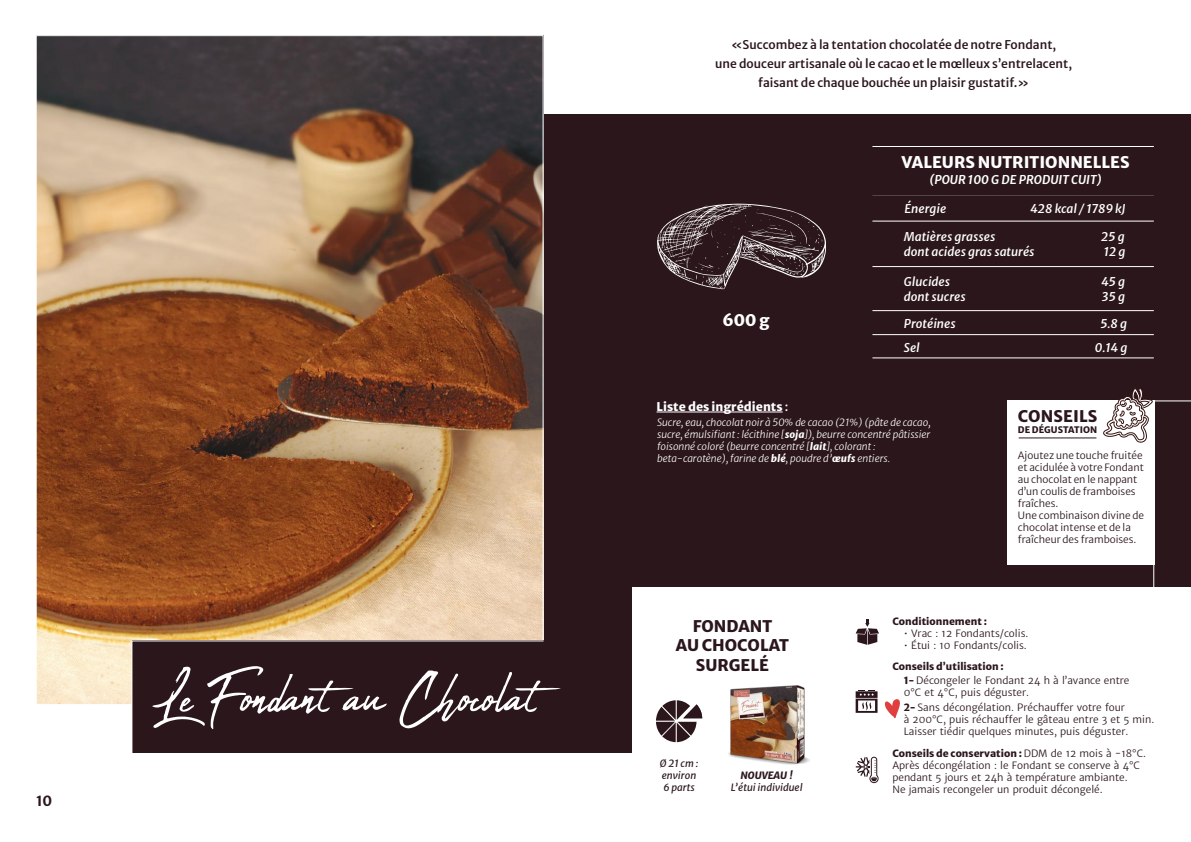
<style>
.page{position:relative;width:1191px;height:842px;background:#fff}
.page>*{position:absolute;margin:0;border:0;box-sizing:border-box;transform-origin:0 0}
.t1{font:72px "Abuget";color:#fff}
.t2{font:800 16px/19.2px "Merriweather Sans";color:#2b161b;text-align:center}
.t3{font:800 16px "Merriweather Sans";color:#fff}
.t4{font:700 14px "Merriweather Sans";color:#2b161b}
.t5{font:500 12px/19px "Merriweather Sans";color:#2b161b;text-align:center}
.t6{font:italic 500 12px "Merriweather Sans";color:#fff}
.t7{font:italic 600 12px "Merriweather Sans";color:#fff}
.t8{font:800 12px "Merriweather Sans";color:#fff}
.t9{font:10px/12px "Merriweather Sans";color:#2b161b}
.t10{font:italic 300 10px/12px "Merriweather Sans";color:#fff}
.t11{font:300 10px/12px "Merriweather Sans";color:#2b161b}
.t12{font:italic 10px/12px "Merriweather Sans";color:#2b161b}
.t13{font:800 10px "Merriweather Sans";color:#2b161b}
.t14{font:italic 10px "Merriweather Sans Extra Bld";color:#2b161b}
.t15{font:800 9px "Merriweather Sans";letter-spacing:.005em;color:#2b161b}
.s1{font-weight:400}
.s2{font-weight:800}
</style>
<div class="page">
<div style="left:498px;top:115px;width:693px;height:472px;background:#2b161b"></div>
<hr style="left:872px;top:221px;width:281px;height:1px;background:#fff">
<hr style="left:872px;top:266px;width:281px;height:1px;background:#fff">
<hr style="left:872px;top:310px;width:281px;height:1px;background:#fff">
<hr style="left:872px;top:334px;width:281px;height:1px;background:#fff">
<hr style="left:872px;top:357px;width:281px;height:1px;background:#fff">
<hr style="left:872px;top:146px;width:281px;height:1px;background:#fff">
<hr style="left:872px;top:194px;width:281px;height:1px;background:#fff">
<svg style="left:657px;top:204px;width:169px;height:85px"></svg>
<div style="left:543px;top:565px;width:88px;height:92px;background:#2b161b"></div>
<img style="left:38px;top:37px;width:503px;height:666px">
<div style="left:132px;top:641px;width:499px;height:112px;background:#2b161b"></div>
<svg style="left:131px;top:640px;width:413px;height:113px"></svg>
<hr style="left:656px;top:412px;width:126px;height:1px;background:#fff">
<div style="left:1007px;top:401px;width:147px;height:164px;background:#fff"></div>
<hr style="left:1018px;top:437px;width:78px;height:1px;background:#2b161b">
<hr style="left:1007px;top:400px;width:184px;height:1px;background:#fff">
<svg style="left:1103px;top:388px;width:50px;height:55px"></svg>
<svg style="left:1153px;top:565px;width:1px;height:22px"></svg>
<svg style="left:855px;top:690px;width:22px;height:23px"></svg>
<svg style="left:855px;top:756px;width:24px;height:27px"></svg>
<svg style="left:885px;top:699px;width:15px;height:20px"></svg>
<svg style="left:855px;top:619px;width:24px;height:26px"></svg>
<svg style="left:656px;top:700px;width:46px;height:42px"></svg>
<img style="left:728px;top:685px;width:82px;height:80px">
<h3 class="t4" style="left:36px;top:788px;width:18px">10</h3>
<h1 class="t1" style="left:152px;top:656px;width:386px">Le Fondant au Chocolat</h1>
<p class="t5" style="left:715px;top:33px;width:358px">«Succombez à la tentation chocolatée de notre Fondant,<br>une douceur artisanale où le cacao et le mœlleux s’entrelacent, faisant de chaque bouchée un plaisir gustatif.»</p>
<h2 class="t3" style="left:901px;top:148px;width:230px">VALEURS NUTRITIONNELLES</h2>
<p class="t7" style="left:929px;top:169px;width:174px">(POUR 100 G DE PRODUIT CUIT)</p>
<p class="t6" style="left:904px;top:197px;width:43px">Énergie</p>
<p class="t6" style="left:1030px;top:197px;width:96px">428 kcal / 1789 kJ</p>
<h2 class="t3" style="left:722px;top:305px;width:49px">600 g</h2>
<p class="t6" style="left:904px;top:226px;width:93px">Matières grasses</p>
<p class="t6" style="left:1101px;top:226px;width:25px">25 g</p>
<p class="t6" style="left:904px;top:270px;width:48px">Glucides</p>
<p class="t6" style="left:1101px;top:270px;width:25px">45 g</p>
<p class="t6" style="left:904px;top:241px;width:132px">dont acides gras saturés</p>
<p class="t6" style="left:1103px;top:241px;width:23px">12 g</p>
<p class="t6" style="left:904px;top:285px;width:63px">dont sucres</p>
<p class="t6" style="left:1101px;top:285px;width:25px">35 g</p>
<p class="t6" style="left:904px;top:312px;width:53px">Protéines</p>
<p class="t6" style="left:1100px;top:312px;width:28px">5.8 g</p>
<p class="t6" style="left:904px;top:336px;width:17px">Sel</p>
<p class="t6" style="left:1094px;top:336px;width:34px">0.14 g</p>
<p class="t8" style="left:656px;top:395px;width:133px">Liste des ingrédients <span class="s1">:</span></p>
<p class="t10" style="left:657px;top:415px;width:275px">Sucre, eau, chocolat noir à 50% de cacao (21%) (pâte de cacao, sucre, émulsifiant : lécithine [<span class="s2">soja</span>]), beurre concentré pâtissier foisonné coloré (beurre concentré [<span class="s2">lait</span>], colorant : beta-carotène), farine de <span class="s2">blé</span>, poudre d’<span class="s2">œufs</span> entiers.</p>
<h2 class="t2" style="left:1018px;top:405px;width:81px">CONSEILS</h2>
<p class="t15" style="left:1017px;top:422px;width:81px">DE DÉGUSTATION</p>
<p class="t11" style="left:1017px;top:449px;width:128px">Ajoutez une touche fruitée et acidulée à votre Fondant au chocolat en le nappant d’un coulis de framboises fraîches.<br>Une combinaison divine de chocolat intense et de la fraîcheur des framboises.</p>
<h2 class="t2" style="left:676px;top:615px;width:115px">FONDANT<br>AU CHOCOLAT<br>SURGELÉ</h2>
<p class="t12" style="left:660px;top:756px;width:40px">Ø 21 cm : environ<br>6 parts</p>
<p class="t14" style="left:740px;top:769px;width:54px">NOUVEAU !</p>
<p class="t12" style="left:731px;top:780px;width:73px">L’étui individuel</p>
<p class="t13" style="left:892px;top:612px;width:96px">Conditionnement :</p>
<p class="t9" style="left:903px;top:627px;width:126px">• Vrac : 12 Fondants/colis.</p>
<p class="t9" style="left:903px;top:639px;width:125px">• Étui : 10 Fondants/colis.</p>
<p class="t9" style="left:903px;top:659px;width:227px;line-height:14.8px;text-indent:-11px"><span class="s2">Conseils d’utilisation :<br>1-</span> Décongeler le Fondant 24 h à l’avance entre</p>
<p class="t9" style="left:903px;top:685px;width:223px;line-height:14.8px">0°C et 4°C, puis déguster.<br><span class="s2">2-</span> Sans décongélation. Préchauffer votre four</p>
<p class="t9" style="left:903px;top:714px;width:252px">à 200°C, puis réchauffer le gâteau entre 3 et 5 min.<br>Laisser tiédir quelques minutes, puis déguster.</p>
<p class="t9" style="left:892px;top:747px;width:255px"><span class="s2">Conseils de conservation :</span> DDM de 12 mois à -18°C.<br>Après décongélation : le Fondant se conserve à 4°C pendant 5 jours et 24h à température ambiante.<br>Ne jamais recongeler un produit décongelé.</p>
</div>
